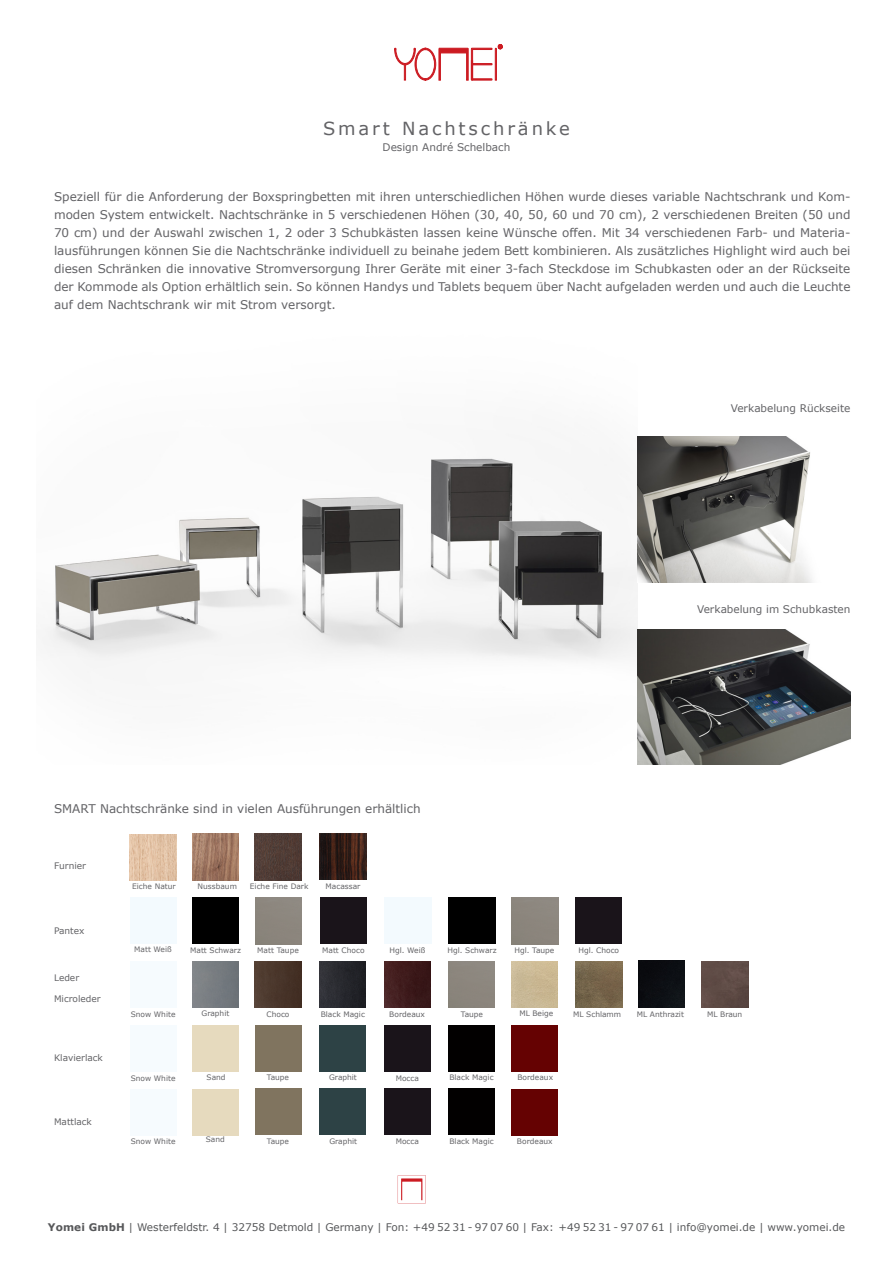
<style>
.page{position:relative;width:893px;height:1263px;background:#fff}
.page>*{position:absolute;margin:0;border:0;box-sizing:border-box;transform-origin:0 0}
.t1{font:18px "Verdana";letter-spacing:.16em;color:#636366}
.t2{font:12px/18px "Verdana";color:#636366;text-align:justify}
.t3{font:10.5px "Verdana";color:#57585a}
.t4{font:10.5px "Verdana";color:#636366}
.t5{font:9px "Verdana";color:#636366}
.t6{font:7.5px "Verdana";color:#636366}
.s1{font-weight:700}
</style>
<div class="page">
<svg style="left:395px;top:44px;width:107px;height:36px"></svg>
<img style="left:42px;top:436px;width:596px;height:328px">
<img style="left:638px;top:629px;width:212px;height:135px">
<img style="left:638px;top:436px;width:175px;height:147px">
<svg style="left:398px;top:1175px;width:28px;height:28px"></svg>
<div style="left:130px;top:1089px;width:46px;height:47px;background:#f6fbfe"></div>
<div style="left:192px;top:1089px;width:47px;height:46px;background:#e6dabe"></div>
<div style="left:255px;top:1089px;width:46px;height:46px;background:#80745f"></div>
<img style="left:192px;top:961px;width:47px;height:47px">
<img style="left:255px;top:961px;width:46px;height:47px">
<img style="left:320px;top:961px;width:46px;height:47px">
<img style="left:320px;top:833px;width:46px;height:47px">
<div style="left:192px;top:1025px;width:47px;height:46px;background:#e6dabe"></div>
<img style="left:192px;top:834px;width:47px;height:46px">
<img style="left:255px;top:834px;width:46px;height:46px">
<div style="left:130px;top:1025px;width:46px;height:47px;background:#f6fbfe"></div>
<div style="left:320px;top:1089px;width:46px;height:46px;background:#2d4245"></div>
<div style="left:384px;top:1089px;width:46px;height:46px;background:#1a141a"></div>
<div style="left:448px;top:1089px;width:47px;height:46px;background:#020000"></div>
<div style="left:512px;top:1089px;width:46px;height:46px;background:#650202"></div>
<img style="left:384px;top:961px;width:46px;height:47px">
<div style="left:320px;top:1025px;width:46px;height:46px;background:#2d4245"></div>
<div style="left:384px;top:1025px;width:46px;height:46px;background:#1a141a"></div>
<div style="left:448px;top:1025px;width:47px;height:46px;background:#020000"></div>
<div style="left:512px;top:1025px;width:46px;height:46px;background:#650202"></div>
<div style="left:255px;top:1025px;width:46px;height:46px;background:#80745f"></div>
<img style="left:130px;top:834px;width:46px;height:46px">
<img style="left:575px;top:961px;width:47px;height:47px">
<div style="left:638px;top:961px;width:46px;height:47px;background:#0c0e13"></div>
<img style="left:702px;top:961px;width:46px;height:47px">
<div style="left:130px;top:897px;width:46px;height:47px;background:#f3fafe"></div>
<div style="left:193px;top:897px;width:46px;height:47px;background:#000"></div>
<div style="left:384px;top:897px;width:47px;height:47px;background:#f3fafe"></div>
<div style="left:448px;top:897px;width:48px;height:47px;background:#000"></div>
<img style="left:512px;top:961px;width:46px;height:47px">
<div style="left:130px;top:961px;width:46px;height:47px;background:#f6fbfe"></div>
<div style="left:575px;top:898px;width:47px;height:46px;background:#1a141a"></div>
<div style="left:321px;top:897px;width:46px;height:47px;background:#1a141a"></div>
<p class="t1" style="left:323px;top:116px;width:248px">Smart Nachtschränke</p>
<p class="t4" style="left:383px;top:140px;width:129px">Design André Schelbach</p>
<p class="t2" style="left:54px;top:187px;width:798px">Speziell für die Anforderung der Boxspringbetten mit ihren unterschiedlichen Höhen wurde dieses variable Nachtschrank und Kom&shy;moden System entwickelt. Nachtschränke in 5 verschiedenen Höhen (30, 40, 50, 60 und 70 cm), 2 verschiedenen Breiten (50 und 70 cm) und der Auswahl zwischen 1, 2 oder 3 Schubkästen lassen keine Wünsche offen. Mit 34 verschiedenen Farb- und Materia&shy;lausführungen können Sie die Nachtschränke individuell zu beinahe jedem Bett kombinieren. Als zusätzliches Highlight wird auch bei diesen Schränken die innovative Stromversorgung Ihrer Geräte mit einer 3-fach Steckdose im Schubkasten oder an der Rückseite der Kommode als Option erhältlich sein. So können Handys und Tablets bequem über Nacht aufgeladen werden und auch die Leuchte auf dem Nachtschrank wir mit Strom versorgt.</p>
<p class="t4" style="left:731px;top:401px;width:121px">Verkabelung Rückseite</p>
<p class="t2" style="left:54px;top:799px;width:368px">SMART Nachtschränke sind in vielen Ausführungen erhältlich</p>
<p class="t5" style="left:54px;top:859px;width:34px">Furnier</p>
<p class="t5" style="left:54px;top:925px;width:32px">Pantex</p>
<p class="t5" style="left:54px;top:972px;width:27px">Leder</p>
<p class="t5" style="left:54px;top:993px;width:48px">Microleder</p>
<p class="t6" style="left:132px;top:881px;width:45px">Eiche Natur</p>
<p class="t6" style="left:198px;top:881px;width:41px">Nussbaum</p>
<p class="t6" style="left:250px;top:881px;width:60px">Eiche Fine Dark</p>
<p class="t6" style="left:326px;top:881px;width:36px">Macassar</p>
<p class="t6" style="left:134px;top:944px;width:39px">Matt Weiß</p>
<p class="t6" style="left:190px;top:945px;width:52px">Matt Schwarz</p>
<p class="t6" style="left:389px;top:945px;width:37px">Hgl. Weiß</p>
<p class="t6" style="left:447px;top:945px;width:51px">Hgl. Schwarz</p>
<p class="t6" style="left:257px;top:945px;width:43px">Matt Taupe</p>
<p class="t6" style="left:322px;top:945px;width:44px">Matt Choco</p>
<p class="t6" style="left:514px;top:945px;width:41px">Hgl. Taupe</p>
<p class="t6" style="left:578px;top:945px;width:42px">Hgl. Choco</p>
<p class="t4" style="left:697px;top:602px;width:155px">Verkabelung im Schubkasten</p>
<p class="t5" style="left:54px;top:1051px;width:50px">Klavierlack</p>
<p class="t5" style="left:54px;top:1116px;width:39px">Mattlack</p>
<p class="t6" style="left:131px;top:1009px;width:46px">Snow White</p>
<p class="t6" style="left:131px;top:1073px;width:46px">Snow White</p>
<p class="t6" style="left:202px;top:1008px;width:29px">Graphit</p>
<p class="t6" style="left:321px;top:1009px;width:46px">Black Magic</p>
<p class="t6" style="left:389px;top:1009px;width:37px">Bordeaux</p>
<p class="t6" style="left:266px;top:1009px;width:24px">Choco</p>
<p class="t6" style="left:461px;top:1009px;width:24px">Taupe</p>
<p class="t6" style="left:519px;top:1008px;width:35px">ML Beige</p>
<p class="t6" style="left:573px;top:1009px;width:50px">ML Schlamm</p>
<p class="t6" style="left:637px;top:1009px;width:49px">ML Anthrazit</p>
<p class="t6" style="left:707px;top:1009px;width:37px">ML Braun</p>
<p class="t6" style="left:207px;top:1072px;width:21px">Sand</p>
<p class="t6" style="left:267px;top:1072px;width:24px">Taupe</p>
<p class="t6" style="left:329px;top:1072px;width:29px">Graphit</p>
<p class="t6" style="left:396px;top:1073px;width:25px">Mocca</p>
<p class="t6" style="left:449px;top:1072px;width:46px">Black Magic</p>
<p class="t6" style="left:517px;top:1072px;width:37px">Bordeaux</p>
<p class="t6" style="left:131px;top:1136px;width:46px">Snow White</p>
<p class="t6" style="left:206px;top:1134px;width:21px">Sand</p>
<p class="t6" style="left:267px;top:1136px;width:24px">Taupe</p>
<p class="t6" style="left:329px;top:1136px;width:29px">Graphit</p>
<p class="t6" style="left:396px;top:1136px;width:25px">Mocca</p>
<p class="t6" style="left:449px;top:1136px;width:46px">Black Magic</p>
<p class="t6" style="left:517px;top:1136px;width:37px">Bordeaux</p>
<p class="t3" style="left:48px;top:1220px;width:799px"><span class="s1">Yomei GmbH</span> | Westerfeldstr. 4 | 32758 Detmold | Germany | Fon: +49 52 31 - 97 07 60 | Fax: +49 52 31 - 97 07 61 | info@yomei.de | www.yomei.de</p>
</div>
